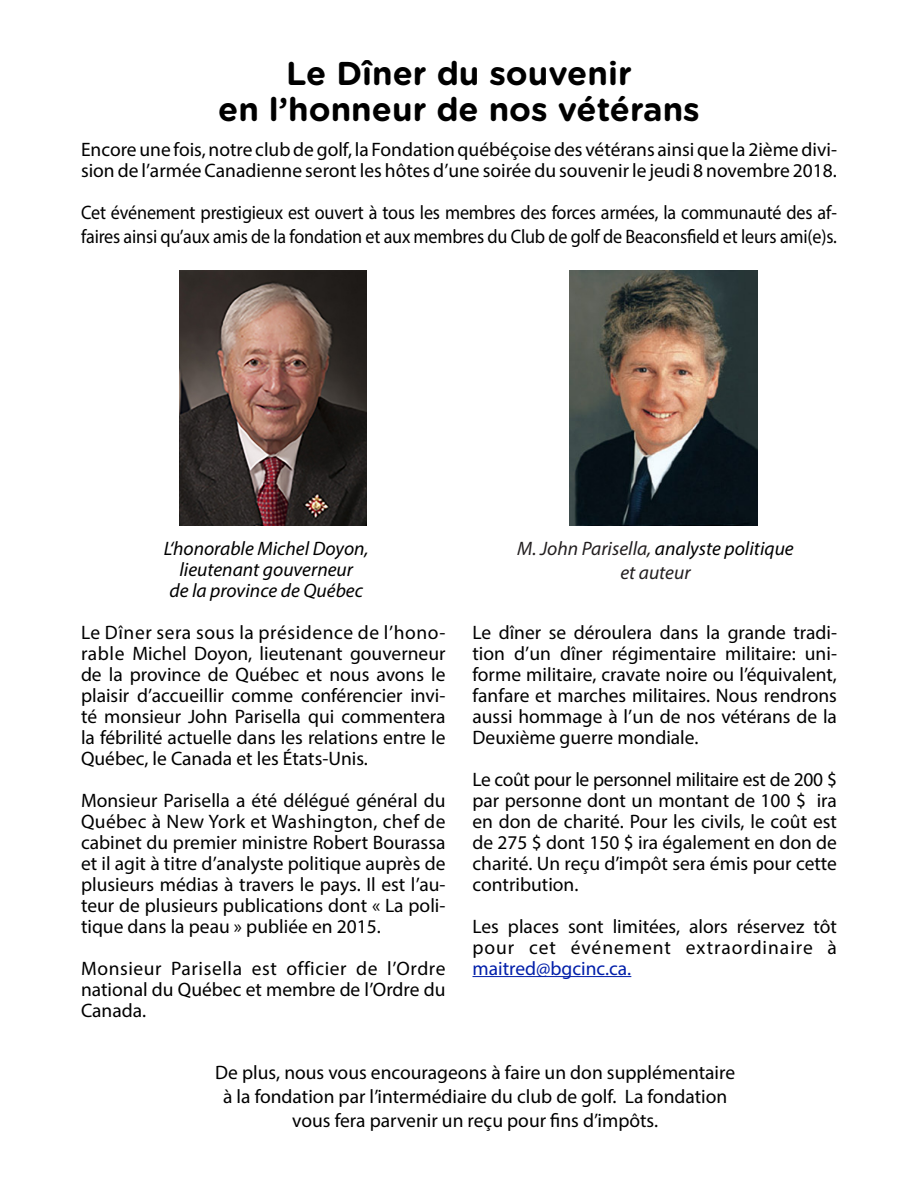
<style>
.page{position:relative;width:918px;height:1188px;background:#fff}
.page>*{position:absolute;margin:0;border:0;box-sizing:border-box;transform-origin:0 0}
.Corps{font:700 33px "Gotham Rounded";color:#000}
.Corps-2{font:19.5px/21px "Myriad Pro";color:#000;text-align:justify}
.Corps-3{font:19.5px/23.4px "Myriad Pro";color:#000;scale:.93 1}
.Corps-4{font:italic 19.5px "Myriad Pro";color:#000}
.t1{font:italic 19.5px "Myriad Pro";color:#231f20}
.s1{color:#231f20}
.s2{color:#011ea9}
</style>
<div class="page">
<hr style="left:472px;top:976px;width:159px;height:1px;background:#011ea9">
<img style="left:570px;top:271px;width:188px;height:255px">
<img style="left:179px;top:271px;width:188px;height:255px">
<p class="Corps" style="left:286px;top:49px;width:347px">Le Dîner du souvenir</p>
<p class="Corps" style="left:218px;top:85px;width:483px">en l’honneur de nos vétérans</p>
<p class="Corps-2" style="left:81px;top:139px;width:758px">Encore une fois, notre club de golf, la Fondation québéçoise des vétérans ainsi que la 2ième divi&shy;sion de l’armée Canadienne seront les hôtes d’une soirée du souvenir le jeudi 8 novembre 2018.</p>
<p class="Corps-3" style="left:81px;top:201px;width:814px">Cet événement prestigieux est ouvert à tous les membres des forces armées, la communauté des af&shy;faires ainsi qu’aux amis de la fondation et aux membres du Club de golf de Beaconsfield et leurs ami(e)s.</p>
<p class="Corps-4" style="left:164px;top:536px;width:207px">L‘honorable Michel Doyon,</p>
<p class="Corps-4" style="left:179px;top:557px;width:175px">lieutenant gouverneur</p>
<p class="Corps-4" style="left:169px;top:578px;width:195px">de la province de Québec</p>
<p class="Corps-2" style="left:81px;top:621px;width:366px">Le Dîner sera sous la présidence de l’hono&shy;rable Michel Doyon, lieutenant gouverneur de la province de Québec et nous avons le plaisir d’accueillir comme conférencier invi&shy;té monsieur John Parisella qui commentera la fébrilité actuelle dans les relations entre le Québec, le Canada et les États-Unis.</p>
<p class="Corps-2" style="left:81px;top:789px;width:366px">Monsieur Parisella a été délégué général du Québec à New York et Washington, chef de cabinet du premier ministre Robert Bourassa et il agit à titre d’analyste politique auprès de plusieurs médias à travers le pays. Il est l’au&shy;teur de plusieurs publications dont « La poli&shy;tique dans la peau » publiée en 2015.</p>
<p class="Corps-2" style="left:81px;top:957px;width:366px">Monsieur Parisella est officier de l’Ordre national du Québec et membre de l’Ordre du Canada.</p>
<p class="Corps-4" style="left:517px;top:536px;width:278px"><span class="s1">M. John Parisella,</span> analyste politique</p>
<p class="t1" style="left:620px;top:560px;width:72px">et auteur</p>
<p class="Corps-2" style="left:472px;top:621px;width:366px">Le dîner se déroulera dans la grande tradi&shy;tion d’un dîner régimentaire militaire: uni&shy;forme militaire, cravate noire ou l’équivalent, fanfare et marches militaires. Nous rendrons aussi hommage à l’un de nos vétérans de la Deuxième guerre mondiale.</p>
<p class="Corps-2" style="left:472px;top:768px;width:366px">Le coût pour le personnel militaire est de 200 $ par personne dont un montant de 100 $ ira en don de charité. Pour les civils, le coût est de 275 $ dont 150 $ ira également en don de charité. Un reçu d’impôt sera émis pour cette contribution.</p>
<p class="Corps-2" style="left:472px;top:915px;width:366px">Les places sont limitées, alors réservez tôt pour cet événement extraordinaire à <span class="s2">maitred@bgcinc.ca.</span></p>
<p class="Corps-2" style="left:215px;top:1060px;width:521px;line-height:24px;text-align:center">De plus, nous vous encourageons à faire un don supplémentaire à la fondation par l’intermédiaire du club de golf. La fondation vous fera parvenir un reçu pour fins d’impôts.</p>
</div>
